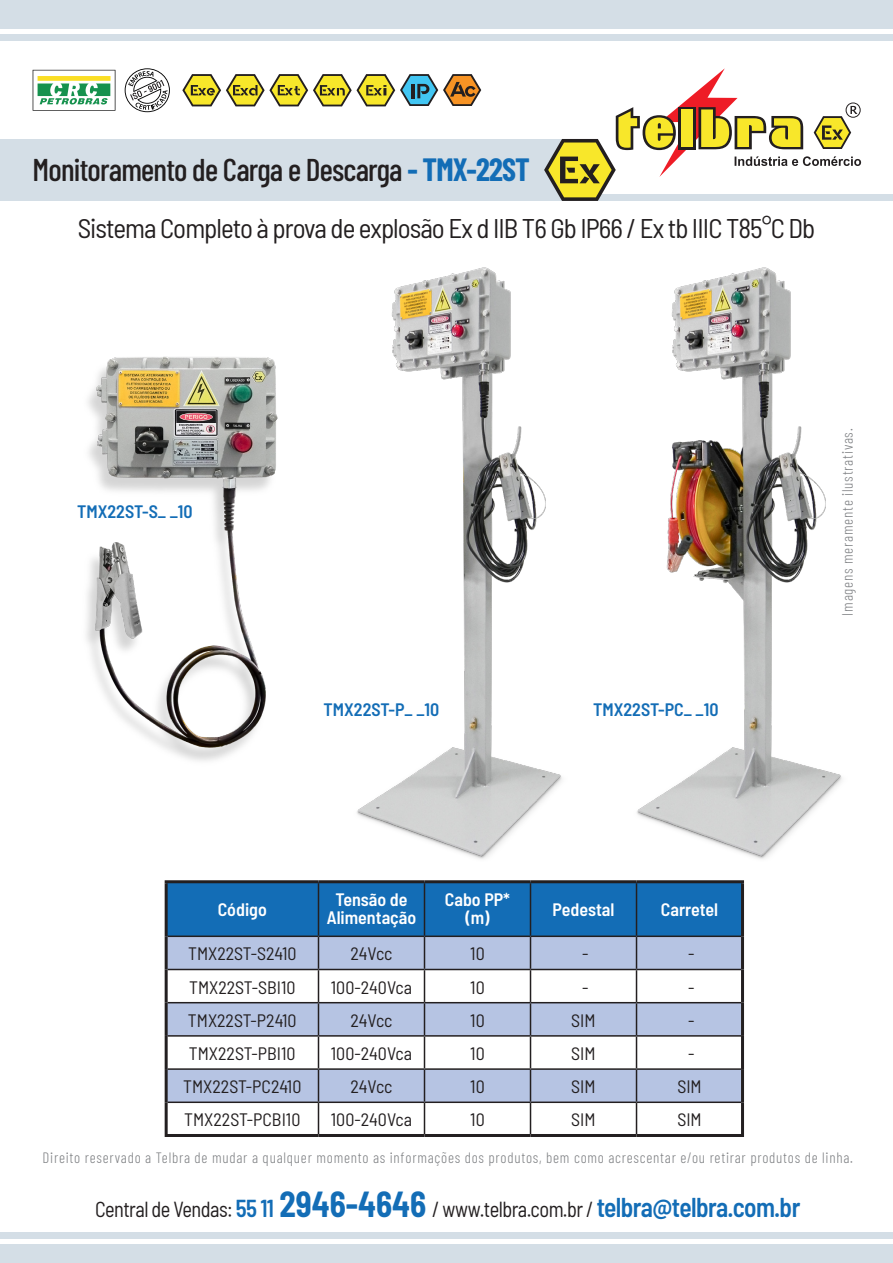
<style>
.page{position:relative;width:893px;height:1263px;background:#fff}
.page>*{position:absolute;margin:0;border:0;box-sizing:border-box;transform-origin:0 0}
.t1{font:500 31.5px "Barlow Condensed";letter-spacing:-.025em;color:#231f20}
.t2{font:semi-condensed 27px "Barlow";letter-spacing:-.035em;color:#231f20}
.t3{font:semi-condensed 21.75px "Barlow";letter-spacing:-.025em;color:#231f20;scale:.93 1}
.t4{font:semi-condensed 18px "Barlow";color:#231f20}
.t5{font:600 semi-condensed 18px/18px "Barlow";color:#fff;text-align:center}
.t6{font:600 semi-condensed 18px "Barlow";color:#136db6}
.t7{font:300 15px "Barlow Condensed";letter-spacing:.05em;color:#808285}
.s1{font-weight:700;color:#136db6}
.s2{font-weight:600;font-size:24.45px;color:#136db6}
.s3{font-weight:700;font-size:35.4px;color:#136db6}
.s4{font-weight:600;font-size:27.15px;color:#136db6}
</style>
<div class="page">
<div style="left:0;top:0;width:893px;height:29px;background:#d4dee6"></div>
<div style="left:0;top:1244px;width:893px;height:19px;background:#d4dee6"></div>
<div style="left:0;top:34px;width:893px;height:7px;background:#d4dee6"></div>
<div style="left:0;top:1232px;width:893px;height:6px;background:#d4dee6"></div>
<div style="left:376px;top:194px;width:517px;height:7px;background:#d4dee6"></div>
<img style="left:637px;top:267px;width:205px;height:592px">
<img style="left:357px;top:267px;width:205px;height:592px">
<img style="left:86px;top:356px;width:192px;height:405px">
<div style="left:168px;top:883px;width:573px;height:52px;background:#136db6"></div>
<svg style="left:168px;top:937px;width:573px;height:164px;fill:#b6c4e3"></svg>
<hr style="left:318px;top:883px;width:1px;height:52px;background:#231f20">
<hr style="left:424px;top:883px;width:1px;height:52px;background:#231f20">
<hr style="left:530px;top:883px;width:1px;height:52px;background:#231f20">
<hr style="left:636px;top:883px;width:1px;height:52px;background:#231f20">
<hr style="left:318px;top:937px;width:1px;height:32px;background:#231f20">
<hr style="left:424px;top:937px;width:1px;height:32px;background:#231f20">
<hr style="left:530px;top:937px;width:1px;height:32px;background:#231f20">
<hr style="left:636px;top:937px;width:1px;height:32px;background:#231f20">
<hr style="left:168px;top:969px;width:150px;height:1px;background:#231f20">
<hr style="left:318px;top:969px;width:106px;height:1px;background:#231f20">
<hr style="left:318px;top:970px;width:1px;height:32px;background:#231f20">
<hr style="left:424px;top:969px;width:106px;height:1px;background:#231f20">
<hr style="left:424px;top:970px;width:1px;height:32px;background:#231f20">
<hr style="left:530px;top:969px;width:106px;height:1px;background:#231f20">
<hr style="left:530px;top:970px;width:1px;height:32px;background:#231f20">
<hr style="left:636px;top:969px;width:105px;height:1px;background:#231f20">
<hr style="left:636px;top:970px;width:1px;height:32px;background:#231f20">
<hr style="left:168px;top:1002px;width:150px;height:1px;background:#231f20">
<hr style="left:318px;top:1002px;width:106px;height:1px;background:#231f20">
<hr style="left:318px;top:1003px;width:1px;height:32px;background:#231f20">
<hr style="left:424px;top:1002px;width:106px;height:1px;background:#231f20">
<hr style="left:424px;top:1003px;width:1px;height:32px;background:#231f20">
<hr style="left:530px;top:1002px;width:106px;height:1px;background:#231f20">
<hr style="left:530px;top:1003px;width:1px;height:32px;background:#231f20">
<hr style="left:636px;top:1002px;width:105px;height:1px;background:#231f20">
<hr style="left:636px;top:1003px;width:1px;height:32px;background:#231f20">
<hr style="left:168px;top:1035px;width:150px;height:2px;background:#231f20">
<hr style="left:318px;top:1035px;width:106px;height:2px;background:#231f20">
<hr style="left:318px;top:1037px;width:1px;height:31px;background:#231f20">
<hr style="left:424px;top:1035px;width:106px;height:2px;background:#231f20">
<hr style="left:424px;top:1037px;width:1px;height:31px;background:#231f20">
<hr style="left:530px;top:1035px;width:106px;height:2px;background:#231f20">
<hr style="left:530px;top:1037px;width:1px;height:31px;background:#231f20">
<hr style="left:636px;top:1035px;width:105px;height:2px;background:#231f20">
<hr style="left:636px;top:1037px;width:1px;height:31px;background:#231f20">
<hr style="left:168px;top:1068px;width:150px;height:2px;background:#231f20">
<hr style="left:318px;top:1068px;width:106px;height:2px;background:#231f20">
<hr style="left:318px;top:1070px;width:1px;height:31px;background:#231f20">
<hr style="left:424px;top:1068px;width:106px;height:2px;background:#231f20">
<hr style="left:424px;top:1070px;width:1px;height:31px;background:#231f20">
<hr style="left:530px;top:1068px;width:106px;height:2px;background:#231f20">
<hr style="left:530px;top:1070px;width:1px;height:31px;background:#231f20">
<hr style="left:636px;top:1068px;width:105px;height:2px;background:#231f20">
<hr style="left:636px;top:1070px;width:1px;height:31px;background:#231f20">
<hr style="left:318px;top:1103px;width:1px;height:31px;background:#231f20">
<hr style="left:424px;top:1103px;width:1px;height:31px;background:#231f20">
<hr style="left:530px;top:1103px;width:1px;height:31px;background:#231f20">
<hr style="left:636px;top:1103px;width:1px;height:31px;background:#231f20">
<hr style="left:165px;top:936px;width:3px;height:33px;background:#231f20">
<hr style="left:741px;top:936px;width:3px;height:33px;background:#231f20">
<hr style="left:165px;top:969px;width:3px;height:34px;background:#231f20">
<hr style="left:741px;top:969px;width:3px;height:34px;background:#231f20">
<hr style="left:165px;top:1003px;width:3px;height:33px;background:#231f20">
<hr style="left:741px;top:1003px;width:3px;height:33px;background:#231f20">
<hr style="left:165px;top:1036px;width:3px;height:33px;background:#231f20">
<hr style="left:741px;top:1036px;width:3px;height:33px;background:#231f20">
<hr style="left:165px;top:1069px;width:3px;height:33px;background:#231f20">
<hr style="left:741px;top:1069px;width:3px;height:33px;background:#231f20">
<hr style="left:165px;top:1102px;width:3px;height:32px;background:#231f20">
<hr style="left:741px;top:1102px;width:3px;height:32px;background:#231f20">
<hr style="left:165px;top:1134px;width:153px;height:3px;background:#231f20">
<hr style="left:318px;top:1134px;width:106px;height:3px;background:#231f20">
<hr style="left:424px;top:1134px;width:106px;height:3px;background:#231f20">
<hr style="left:530px;top:1134px;width:106px;height:3px;background:#231f20">
<hr style="left:636px;top:1134px;width:108px;height:3px;background:#231f20">
<hr style="left:168px;top:1101px;width:150px;height:2px;background:#231f20">
<hr style="left:318px;top:1101px;width:106px;height:2px;background:#231f20">
<hr style="left:424px;top:1101px;width:106px;height:2px;background:#231f20">
<hr style="left:530px;top:1101px;width:106px;height:2px;background:#231f20">
<hr style="left:636px;top:1101px;width:105px;height:2px;background:#231f20">
<hr style="left:165px;top:880px;width:153px;height:3px;background:#231f20">
<hr style="left:165px;top:883px;width:3px;height:53px;background:#231f20">
<hr style="left:318px;top:880px;width:106px;height:3px;background:#231f20">
<hr style="left:424px;top:880px;width:106px;height:3px;background:#231f20">
<hr style="left:530px;top:880px;width:106px;height:3px;background:#231f20">
<hr style="left:636px;top:880px;width:108px;height:3px;background:#231f20">
<hr style="left:741px;top:883px;width:3px;height:53px;background:#231f20">
<hr style="left:168px;top:935px;width:150px;height:2px;background:#231f20">
<hr style="left:318px;top:935px;width:106px;height:2px;background:#231f20">
<hr style="left:424px;top:935px;width:106px;height:2px;background:#231f20">
<hr style="left:530px;top:935px;width:106px;height:2px;background:#231f20">
<hr style="left:636px;top:935px;width:105px;height:2px;background:#231f20">
<svg style="left:182px;top:74px;width:299px;height:32px"></svg>
<svg style="left:33px;top:70px;width:82px;height:41px"></svg>
<svg style="left:125px;top:68px;width:45px;height:44px"></svg>
<div style="left:0;top:139px;width:578px;height:62px;background:#d4dee6"></div>
<svg style="left:544px;top:68px;width:317px;height:133px"></svg>
<p class="t1" style="left:33px;top:147px;width:499px">Monitoramento de Carga e Descarga <span class="s1">- TMX-22ST</span></p>
<p class="t2" style="left:78px;top:209px;width:739px">Sistema Completo à prova de explosão Ex d IIB T6 Gb IP66 / Ex tb IIIC T85°C Db</p>
<p class="t6" style="left:77px;top:499px;width:117px">TMX22ST-S_ _10</p>
<p class="t6" style="left:324px;top:696px;width:117px">TMX22ST-P_ _10</p>
<p class="t6" style="left:593px;top:696px;width:127px">TMX22ST-PC_ _10</p>
<p class="t5" style="left:218px;top:899px;width:51px">Código</p>
<p class="t5" style="left:327px;top:889px;width:91px">Tensão de<br>Alimentação</p>
<p class="t5" style="left:445px;top:889px;width:67px">Cabo PP*</p>
<p class="t5" style="left:465px;top:907px;width:26px">(m)</p>
<p class="t5" style="left:552px;top:899px;width:64px">Pedestal</p>
<p class="t5" style="left:661px;top:899px;width:59px">Carretel</p>
<p class="t4" style="left:188px;top:941px;width:110px">TMX22ST-S2410</p>
<p class="t4" style="left:350px;top:941px;width:44px">24Vcc</p>
<p class="t4" style="left:470px;top:941px;width:16px">10</p>
<p class="t4" style="left:582px;top:941px;width:8px">-</p>
<p class="t4" style="left:688px;top:941px;width:8px">-</p>
<p class="t4" style="left:189px;top:974px;width:108px">TMX22ST-SBI10</p>
<p class="t4" style="left:331px;top:974px;width:83px">100-240Vca</p>
<p class="t4" style="left:470px;top:974px;width:16px">10</p>
<p class="t4" style="left:582px;top:974px;width:8px">-</p>
<p class="t4" style="left:688px;top:974px;width:8px">-</p>
<p class="t4" style="left:188px;top:1007px;width:110px">TMX22ST-P2410</p>
<p class="t4" style="left:350px;top:1007px;width:44px">24Vcc</p>
<p class="t4" style="left:470px;top:1007px;width:16px">10</p>
<p class="t4" style="left:571px;top:1007px;width:26px">SIM</p>
<p class="t4" style="left:688px;top:1007px;width:8px">-</p>
<p class="t4" style="left:189px;top:1040px;width:108px">TMX22ST-PBI10</p>
<p class="t4" style="left:331px;top:1040px;width:83px">100-240Vca</p>
<p class="t4" style="left:470px;top:1040px;width:16px">10</p>
<p class="t4" style="left:571px;top:1040px;width:26px">SIM</p>
<p class="t4" style="left:688px;top:1040px;width:8px">-</p>
<p class="t4" style="left:183px;top:1074px;width:120px">TMX22ST-PC2410</p>
<p class="t4" style="left:350px;top:1074px;width:44px">24Vcc</p>
<p class="t4" style="left:470px;top:1074px;width:16px">10</p>
<p class="t4" style="left:571px;top:1074px;width:26px">SIM</p>
<p class="t4" style="left:677px;top:1074px;width:26px">SIM</p>
<p class="t4" style="left:184px;top:1107px;width:118px">TMX22ST-PCBI10</p>
<p class="t4" style="left:331px;top:1107px;width:83px">100-240Vca</p>
<p class="t4" style="left:470px;top:1107px;width:16px">10</p>
<p class="t4" style="left:571px;top:1107px;width:26px">SIM</p>
<p class="t4" style="left:677px;top:1107px;width:26px">SIM</p>
<p class="t7" style="left:837px;top:616px;width:189px;rotate:-90deg">Imagens meramente ilustrativas.</p>
<p class="t7" style="left:43px;top:1147px;width:812px">Direito reservado a Telbra de mudar a qualquer momento as informações dos produtos, bem como acrescentar e/ou retirar produtos de linha.</p>
<p class="t3" style="left:95px;top:1194px;width:760px">Central de Vendas: <span class="s2">55 11</span> <span class="s3">2946-4646</span> / www.telbra.com.br / <span class="s4">telbra@telbra.com.br</span></p>
</div>
